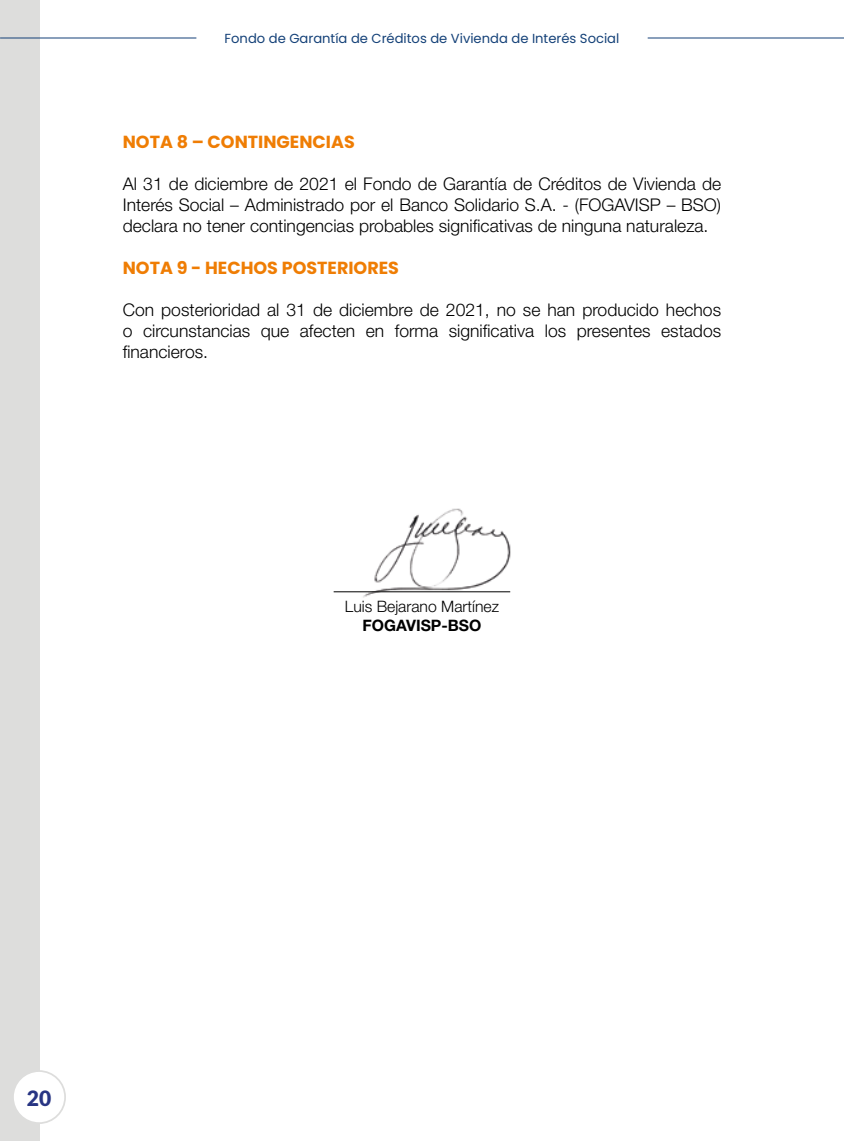
<style>
.page{position:relative;width:844px;height:1141px;background:#fff}
.page>*{position:absolute;margin:0;border:0;box-sizing:border-box;transform-origin:0 0}
.t1{font:900 21px "Lato";color:#283583}
.t2{font:300 17.5px/21px "Helvetica Neue LT Std";color:#000;text-align:justify}
.t3{font:700 17.5px "Poppins";color:#ef7d04}
.t4{font:300 15.75px "Helvetica Neue LT Std";color:#000}
.t5{font:700 15.75px "Helvetica Neue LT Std";color:#000}
.t6{font:13.12px "Poppins";color:#144178}
</style>
<div class="page">
<div style="left:0;top:0;width:39px;height:1141px;background:#dddddc"></div>
<div style="left:13px;top:1071px;width:52px;height:52px;background:#fff;border-radius:50%"></div>
<div style="left:12px;top:1070px;width:54px;height:54px;border:2px solid #dddddc;border-radius:50%"></div>
<hr style="left:0;top:38px;width:196px;height:1px;background:#144178">
<hr style="left:647px;top:38px;width:196px;height:1px;background:#144178">
<img style="left:358px;top:508px;width:153px;height:90px">
<hr style="left:333px;top:591px;width:177px;height:1px;background:#000">
<p class="t6" style="left:224px;top:31px;width:396px">Fondo de Garantía de Créditos de Vivienda de Interés Social</p>
<p class="t3" style="left:123px;top:131px;width:233px">NOTA 8 – CONTINGENCIAS</p>
<p class="t2" style="left:123px;top:173px;width:600px">Al 31 de diciembre de 2021 el Fondo de Garantía de Créditos de Vivienda de Interés Social – Administrado por el Banco Solidario S.A. - (FOGAVISP – BSO) declara no tener contingencias probables significativas de ninguna naturaleza.</p>
<p class="t3" style="left:123px;top:257px;width:278px">NOTA 9 - HECHOS POSTERIORES</p>
<p class="t2" style="left:123px;top:299px;width:599px">Con posterioridad al 31 de diciembre de 2021, no se han producido hechos o circunstancias que afecten en forma significativa los presentes estados financieros.</p>
<p class="t4" style="left:345px;top:596px;width:156px">Luis Bejarano Martínez</p>
<p class="t5" style="left:362px;top:615px;width:120px">FOGAVISP-BSO</p>
<p class="t1" style="left:27px;top:1085px;width:26px">20</p>
</div>
